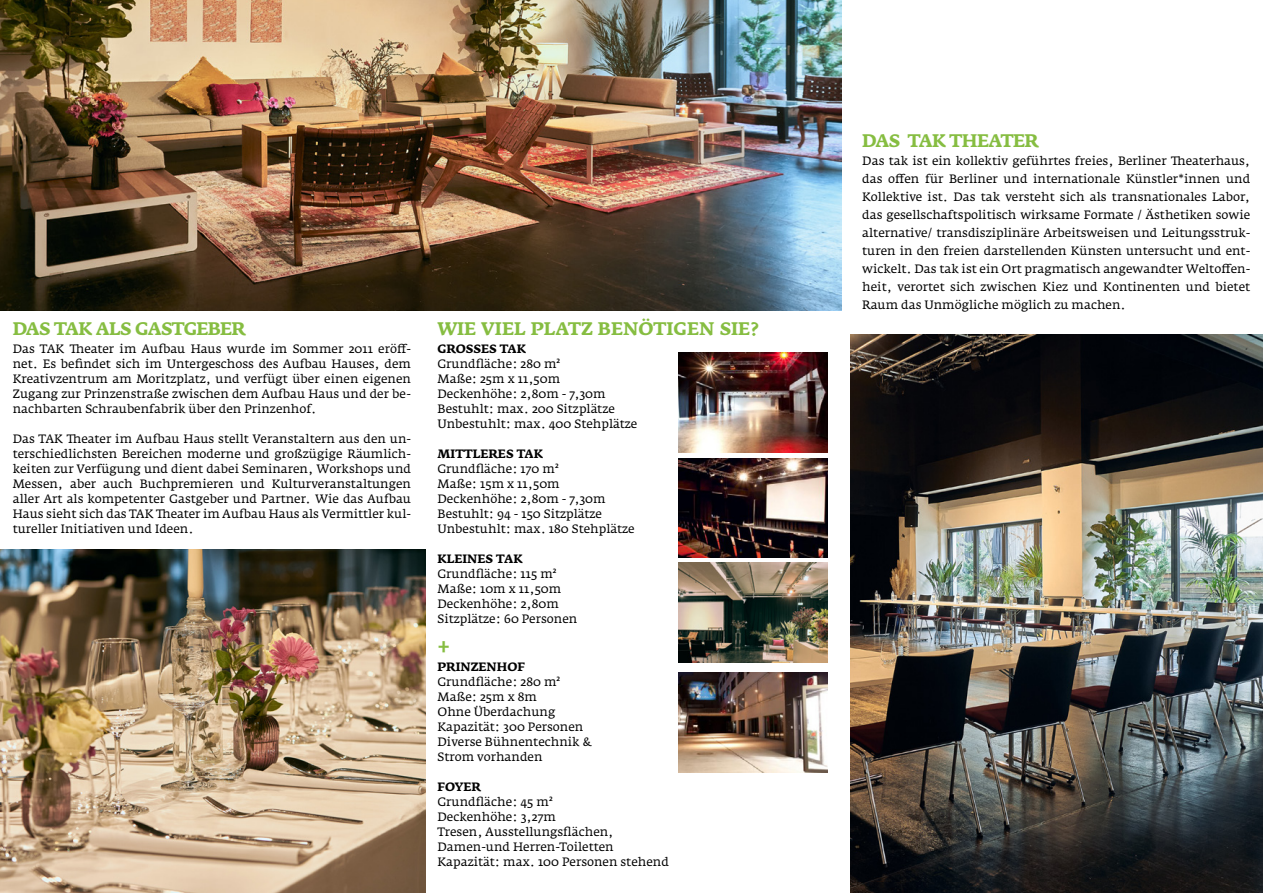
<style>
.page{position:relative;width:1263px;height:893px;background:#fff}
.page>*{position:absolute;margin:0;border:0;box-sizing:border-box;transform-origin:0 0}
.t1{font:700 21px "Fedra Serif A Pro";color:#86bd41}
.t2{font:700 18px "Fedra Serif A Pro";letter-spacing:-.03em;color:#86bd41}
.t3{font:700 18px "Fedra Serif A Pro";color:#86bd41}
.t4{font:12px/15px "Fedra Serif A Pro";color:#000}
.t5{font:700 12px "Fedra Serif A Pro";color:#000}
</style>
<div class="page">
<img style="left:0;top:0;width:841px;height:310px">
<img style="left:850px;top:335px;width:413px;height:558px">
<img style="left:0;top:549px;width:425px;height:344px">
<img style="left:678px;top:353px;width:149px;height:100px">
<img style="left:678px;top:458px;width:149px;height:100px">
<img style="left:678px;top:562px;width:149px;height:100px">
<img style="left:678px;top:672px;width:149px;height:100px">
<h2 class="t2" style="left:13px;top:317px;width:234px">DAS TAK ALS GASTGEBER</h2>
<p class="t4" style="left:13px;top:356px;width:400px">net. Es befindet sich im Untergeschoss des Aufbau Hauses, dem</p>
<p class="t4" style="left:13px;top:341px;width:400px">Das TAK Theater im Aufbau Haus wurde im Sommer 2011 eröff-</p>
<p class="t4" style="left:13px;top:371px;width:400px">Kreativzentrum am Moritzplatz, und verfügt über einen eigenen</p>
<p class="t4" style="left:13px;top:401px;width:305px">nachbarten Schraubenfabrik über den Prinzenhof.</p>
<p class="t4" style="left:13px;top:386px;width:400px">Zugang zur Prinzenstraße zwischen dem Aufbau Haus und der be-</p>
<p class="t4" style="left:13px;top:431px;width:400px">Das TAK Theater im Aufbau Haus stellt Veranstaltern aus den un-</p>
<p class="t4" style="left:272px;top:476px;width:141px">Kulturveranstaltungen</p>
<p class="t4" style="left:13px;top:446px;width:400px">terschiedlichsten Bereichen moderne und großzügige Räumlich-</p>
<p class="t4" style="left:13px;top:461px;width:400px">keiten zur Verfügung und dient dabei Seminaren, Workshops und</p>
<p class="t4" style="left:140px;top:476px;width:95px">Buchpremieren</p>
<p class="t4" style="left:70px;top:476px;width:28px">aber</p>
<p class="t4" style="left:103px;top:476px;width:31px">auch</p>
<p class="t4" style="left:241px;top:476px;width:26px">und</p>
<p class="t4" style="left:13px;top:476px;width:400px">Messen,<br>aller Art als kompetenter Gastgeber und Partner. Wie das Aufbau</p>
<p class="t4" style="left:13px;top:521px;width:182px">tureller Initiativen und Ideen.</p>
<p class="t4" style="left:13px;top:506px;width:400px">Haus sieht sich das TAK Theater im Aufbau Haus als Vermittler kul-</p>
<h2 class="t3" style="left:437px;top:317px;width:323px">WIE VIEL PLATZ BENÖTIGEN SIE?</h2>
<p class="t5" style="left:437px;top:341px;width:90px">GROSSES TAK</p>
<p class="t4" style="left:437px;top:356px;width:201px">Grundfläche: 280 m²<br>Maße: 25m x 11,50m<br>Deckenhöhe: 2,80m - 7,30m<br>Bestuhlt: max. 200 Sitzplätze<br>Unbestuhlt: max. 400 Stehplätze</p>
<p class="t5" style="left:437px;top:446px;width:107px">MITTLERES TAK</p>
<p class="t4" style="left:437px;top:461px;width:199px">Grundfläche: 170 m²<br>Maße: 15m x 11,50m<br>Deckenhöhe: 2,80m - 7,30m<br>Bestuhlt: 94 - 150 Sitzplätze<br>Unbestuhlt: max. 180 Stehplätze</p>
<p class="t5" style="left:437px;top:551px;width:87px">KLEINES TAK</p>
<p class="t4" style="left:437px;top:566px;width:141px">Grundfläche: 115 m²<br>Maße: 10m x 11,50m<br>Deckenhöhe: 2,80m<br>Sitzplätze: 60 Personen</p>
<h1 class="t1" style="left:437px;top:632px;width:14px">+</h1>
<p class="t5" style="left:437px;top:659px;width:89px">PRINZENHOF</p>
<p class="t4" style="left:437px;top:674px;width:155px">Grundfläche: 280 m²<br>Maße: 2 5 m m8x<br>Ohne Überdachung<br>Kapazität: 300 Personen<br>Diverse Bühnentechnik &amp;<br>Strom vorhanden</p>
<p class="t5" style="left:437px;top:779px;width:45px">FOYER</p>
<p class="t4" style="left:437px;top:794px;width:233px">Grundfläche: 45 m²<br>Deckenhöhe: 3,27m<br>Tresen, Ausstellungsflächen,<br>Damen-und Herren-Toiletten<br>Kapazität: max. 100 Personen stehend</p>
<h2 class="t2" style="left:862px;top:129px;width:178px">DAS TAK THEATER</h2>
<p class="t4" style="left:862px;top:152px;width:389px;line-height:18px;text-align:right">Das tak ist ein kollektiv geführtes freies, Berliner Theaterhaus, und</p>
<p class="t4" style="left:949px;top:171px;width:50px">Berliner</p>
<p class="t4" style="left:1033px;top:171px;width:89px">internationale</p>
<p class="t4" style="left:1126px;top:171px;width:96px">Künstler*innen</p>
<p class="t4" style="left:925px;top:171px;width:20px">für</p>
<p class="t4" style="left:888px;top:171px;width:33px">offen</p>
<p class="t4" style="left:862px;top:170px;width:389px;line-height:18px">das<br>Kollektive ist. Das tak versteht sich als transnationales Labor, das gesellschaftspolitisch wirksame Formate / Ästhetiken sowie</p>
<p class="t4" style="left:1003px;top:171px;width:26px">und</p>
<p class="t4" style="left:862px;top:225px;width:389px">alternative/ transdisziplinäre Arbeitsweisen und Leitungsstruk-</p>
<p class="t4" style="left:862px;top:243px;width:389px">turen in den freien darstellenden Künsten untersucht und ent-</p>
<p class="t4" style="left:862px;top:261px;width:389px">wickelt. Das tak ist ein Ort pragmatisch angewandter Weltoffen-</p>
<p class="t4" style="left:862px;top:279px;width:31px">heit,</p>
<p class="t4" style="left:950px;top:279px;width:26px">sich</p>
<p class="t4" style="left:980px;top:279px;width:58px">zwischen</p>
<p class="t4" style="left:1042px;top:279px;width:27px">Kiez</p>
<p class="t4" style="left:1103px;top:279px;width:79px">Kontinenten</p>
<p class="t4" style="left:1215px;top:279px;width:36px">bietet</p>
<p class="t4" style="left:1074px;top:279px;width:26px">und</p>
<p class="t4" style="left:1186px;top:279px;width:26px">und</p>
<p class="t4" style="left:897px;top:279px;width:49px">verortet</p>
<p class="t4" style="left:862px;top:297px;width:265px">Raum das Unmögliche möglich zu machen.</p>
</div>
